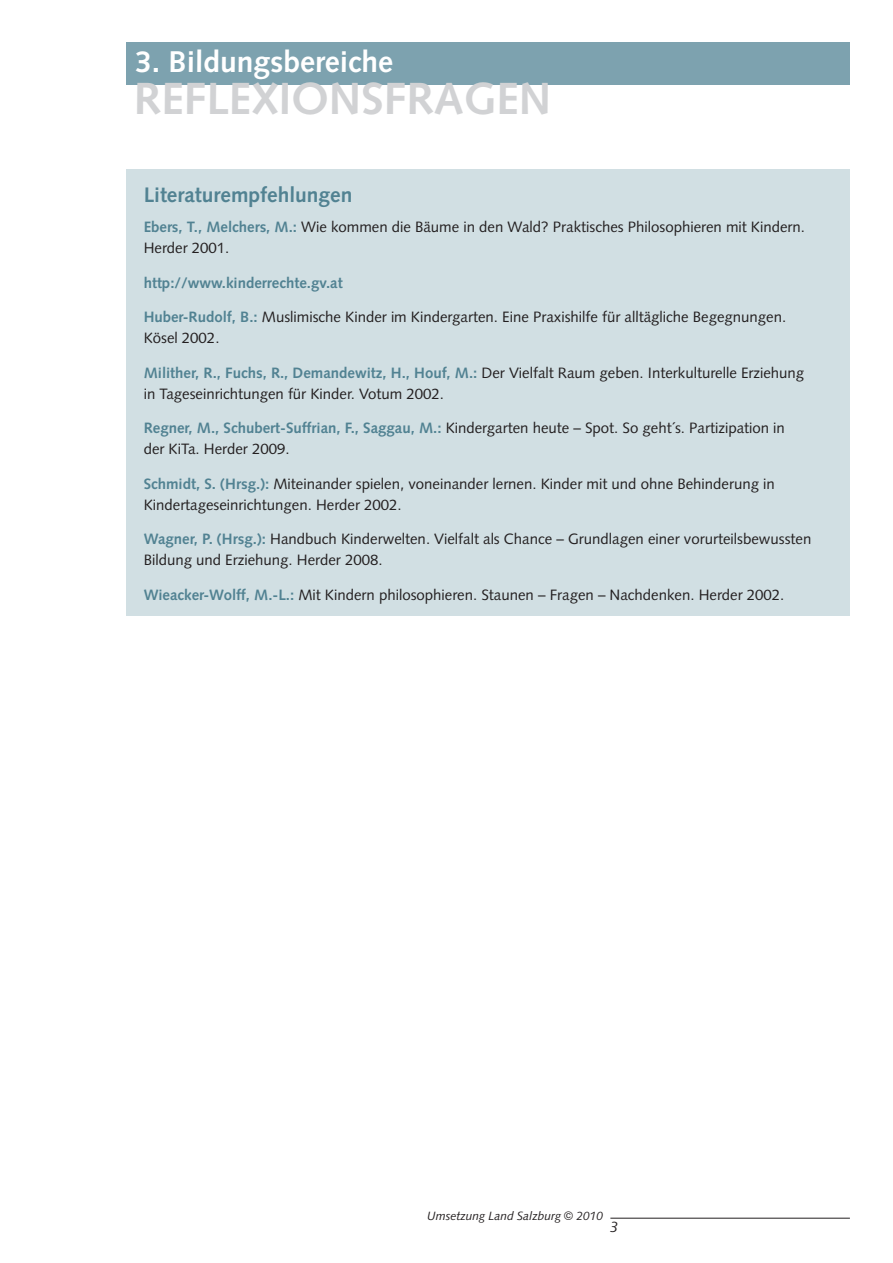
<style>
.page{position:relative;width:893px;height:1263px;background:#fff}
.page>*{position:absolute;margin:0;border:0;box-sizing:border-box;transform-origin:0 0}
.t1{font:700 45px "Syntax";color:#d1d2d4}
.t2{font:700 30px "Syntax";color:#fff}
.t3{font:700 21px "Syntax";color:#518292}
.t4{font:15px/21px "Syntax";color:#231f20}
.t5{font:700 15px "Syntax";color:#518292}
.t6{font:italic 15px "Syntax";color:#231f20}
.t7{font:italic 12px "Syntax";color:#231f20}
.s1{font-weight:700;color:#518292}
.s2{font-family:"Helvetica";font-style:normal}
</style>
<div class="page">
<div style="left:127px;top:42px;width:722px;height:42px;background:#7da2af"></div>
<hr style="left:610px;top:1218px;width:239px;height:1px;background:#231f20">
<div style="left:127px;top:169px;width:722px;height:447px;background:#d1dfe3"></div>
<h2 class="t2" style="left:135px;top:49px;width:259px">3. Bildungsbereiche</h2>
<h1 class="t1" style="left:134px;top:80px;width:419px">REFLEXIONSFRAGEN</h1>
<h3 class="t3" style="left:144px;top:186px;width:210px">Literaturempfehlungen</h3>
<p class="t4" style="left:144px;top:218px;width:663px"><span class="s1">Ebers, T., Melchers, M.:</span> Wie kommen die Bäume in den Wald? Praktisches Philosophieren mit Kindern.<br>Herder 2001.</p>
<p class="t5" style="left:144px;top:276px;width:200px">http://www.kinderrechte.gv.at</p>
<p class="t4" style="left:144px;top:308px;width:644px"><span class="s1">Huber-Rudolf, B.:</span> Muslimische Kinder im Kindergarten. Eine Praxishilfe für alltägliche Begegnungen.<br>Kösel 2002.</p>
<p class="t4" style="left:144px;top:363px;width:662px"><span class="s1">Milither, R., Fuchs, R., Demandewitz, H., Houf, M.:</span> Der Vielfalt Raum geben. Interkulturelle Erziehung in Tageseinrichtungen für Kinder. Votum 2002.</p>
<p class="t4" style="left:144px;top:419px;width:642px"><span class="s1">Regner, M., Schubert-Suffrian, F., Saggau, M.:</span> Kindergarten heute – Spot. So geht´s. Partizipation in der KiTa. Herder 2009.</p>
<p class="t4" style="left:144px;top:474px;width:632px"><span class="s1">Schmidt, S. (Hrsg.):</span> Miteinander spielen, voneinander lernen. Kinder mit und ohne Behinderung in<br>Kindertageseinrichtungen. Herder 2002.</p>
<p class="t4" style="left:144px;top:530px;width:669px"><span class="s1">Wagner, P. (Hrsg.):</span> Handbuch Kinderwelten. Vielfalt als Chance – Grundlagen einer vorurteilsbewussten<br>Bildung und Erziehung. Herder 2008.</p>
<p class="t4" style="left:144px;top:585px;width:642px"><span class="s1">Wieacker-Wolff, M.-L.:</span> Mit Kindern philosophieren. Staunen – Fragen – Nachdenken. Herder 2002.</p>
<p class="t7" style="left:427px;top:1211px;width:178px">Umsetzung Land Salzburg <span class="s2">©</span> 2010</p>
<p class="t6" style="left:610px;top:1221px;width:10px">3</p>
</div>
